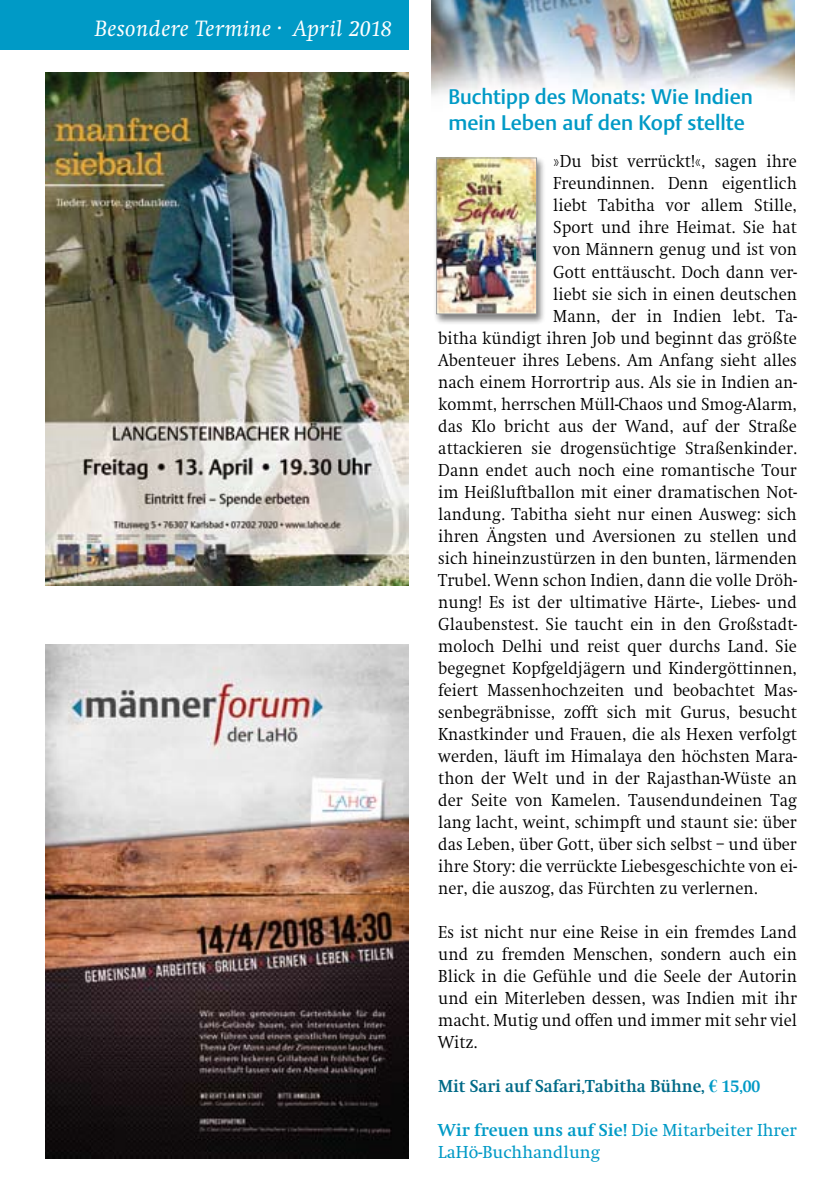
<style>
.page{position:relative;width:840px;height:1191px;background:#fff}
.page>*{position:absolute;margin:0;border:0;box-sizing:border-box;transform-origin:0 0}
.t1{font:italic 23px "Swift EF";letter-spacing:.02em;color:#fff}
.t2{font:500 20.8px/26px "DTL Argo TOT";color:#009ac6}
.t3{font:300 18px/22px "Swift EF";color:#000;text-align:justify;scale:.93 1}
.t4{font:18px/22px "Swift EF";color:#009ac6}
.t5{font:700 18px "Swift EF";color:#006a87;scale:.96 1}
.s1{font-family:"Times New Roman";color:#009ac6}
.s2{color:#009ac6}
.s3{font-weight:700}
</style>
<div class="page">
<div style="left:0;top:0;width:408px;height:50px;background:#009ac6"></div>
<img style="left:431px;top:0;width:363px;height:95px">
<div style="left:432px;top:156px;width:113px;height:169px;background:#000;opacity:.5"></div>
<img style="left:438px;top:160px;width:96px;height:152px">
<div style="left:436px;top:158px;width:100px;height:156px;border:1px solid #9c9d9f"></div>
<img style="left:45px;top:72px;width:363px;height:513px">
<img style="left:45px;top:645px;width:363px;height:513px">
<p class="t1" style="left:95px;top:16px;width:298px">Besondere Termine · April 2018</p>
<p class="t2" style="left:448px;top:84px;width:306px">Buchtipp des Monats: Wie Indien mein Leben auf den Kopf stellte</p>
<p class="t3" style="left:553px;top:151px;width:263px">»Du bist verrückt!«, sagen ihre</p>
<p class="t3" style="left:553px;top:173px;width:263px">Freundinnen. Denn eigentlich</p>
<p class="t3" style="left:553px;top:195px;width:263px">liebt Tabitha vor allem Stille,</p>
<p class="t3" style="left:553px;top:217px;width:263px">Sport und ihre Heimat. Sie hat</p>
<p class="t3" style="left:553px;top:239px;width:263px">von Männern genug und ist von</p>
<p class="t3" style="left:553px;top:261px;width:263px">Gott enttäuscht. Doch dann ver-</p>
<p class="t3" style="left:553px;top:283px;width:263px">liebt sie sich in einen deutschen</p>
<p class="t3" style="left:553px;top:305px;width:263px">Mann, der in Indien lebt. Ta-</p>
<p class="t3" style="left:438px;top:327px;width:387px">bitha kündigt ihren Job und beginnt das größte</p>
<p class="t3" style="left:438px;top:349px;width:387px">Abenteuer ihres Lebens. Am Anfang sieht alles</p>
<p class="t3" style="left:438px;top:371px;width:387px">nach einem Horrortrip aus. Als sie in Indien an-</p>
<p class="t3" style="left:438px;top:393px;width:387px">kommt, herrschen Müll-Chaos und Smog-Alarm,</p>
<p class="t3" style="left:438px;top:415px;width:387px">das Klo bricht aus der Wand, auf der Straße</p>
<p class="t3" style="left:438px;top:437px;width:387px">attackieren sie drogensüchtige Straßenkinder.</p>
<p class="t3" style="left:438px;top:459px;width:387px">Dann endet auch noch eine romantische Tour</p>
<p class="t3" style="left:438px;top:481px;width:387px">im Heißluftballon mit einer dramatischen Not-</p>
<p class="t3" style="left:438px;top:503px;width:387px">landung. Tabitha sieht nur einen Ausweg: sich</p>
<p class="t3" style="left:438px;top:525px;width:387px">ihren Ängsten und Aversionen zu stellen und</p>
<p class="t3" style="left:438px;top:547px;width:387px">sich hineinzustürzen in den bunten, lärmenden</p>
<p class="t3" style="left:438px;top:569px;width:387px">Trubel. Wenn schon Indien, dann die volle Dröh-</p>
<p class="t3" style="left:438px;top:591px;width:387px">nung! Es ist der ultimative Härte-, Liebes- und</p>
<p class="t3" style="left:438px;top:613px;width:387px">Glaubenstest. Sie taucht ein in den Großstadt-</p>
<p class="t3" style="left:438px;top:635px;width:387px">moloch Delhi und reist quer durchs Land. Sie</p>
<p class="t3" style="left:438px;top:657px;width:387px">begegnet Kopfgeldjägern und Kindergöttinnen,</p>
<p class="t3" style="left:438px;top:679px;width:387px">feiert Massenhochzeiten und beobachtet Mas-</p>
<p class="t3" style="left:438px;top:701px;width:387px">senbegräbnisse, zofft sich mit Gurus, besucht</p>
<p class="t3" style="left:438px;top:723px;width:387px">Knastkinder und Frauen, die als Hexen verfolgt</p>
<p class="t3" style="left:438px;top:745px;width:387px">werden, läuft im Himalaya den höchsten Mara-</p>
<p class="t3" style="left:438px;top:767px;width:387px">thon der Welt und in der Rajasthan-Wüste an</p>
<p class="t3" style="left:438px;top:789px;width:387px">der Seite von Kamelen. Tausendundeinen Tag</p>
<p class="t3" style="left:438px;top:811px;width:387px">lang lacht, weint, schimpft und staunt sie: über</p>
<p class="t3" style="left:438px;top:833px;width:387px">das Leben, über Gott, über sich selbst – und über</p>
<p class="t3" style="left:438px;top:855px;width:387px">ihre Story: die verrückte Liebesgeschichte von ei-</p>
<p class="t3" style="left:438px;top:877px;width:345px">ner, die auszog, das Fürchten zu verlernen.</p>
<p class="t3" style="left:438px;top:921px;width:387px">Es ist nicht nur eine Reise in ein fremdes Land und zu fremden Menschen, sondern auch ein Blick in die Gefühle und die Seele der Autorin und ein Miterleben dessen, was Indien mit ihr macht. Mutig und offen und immer mit sehr viel Witz.</p>
<p class="t5" style="left:438px;top:1076px;width:337px">Mit Sari auf Safari,Tabitha Bühne, <span class="s1">€</span> <span class="s2">15,00</span></p>
<p class="t4" style="left:438px;top:1119px;width:360px"><span class="s3">Wir freuen uns auf Sie!</span> Die Mitarbeiter Ihrer<br>LaHö-Buchhandlung</p>
</div>
